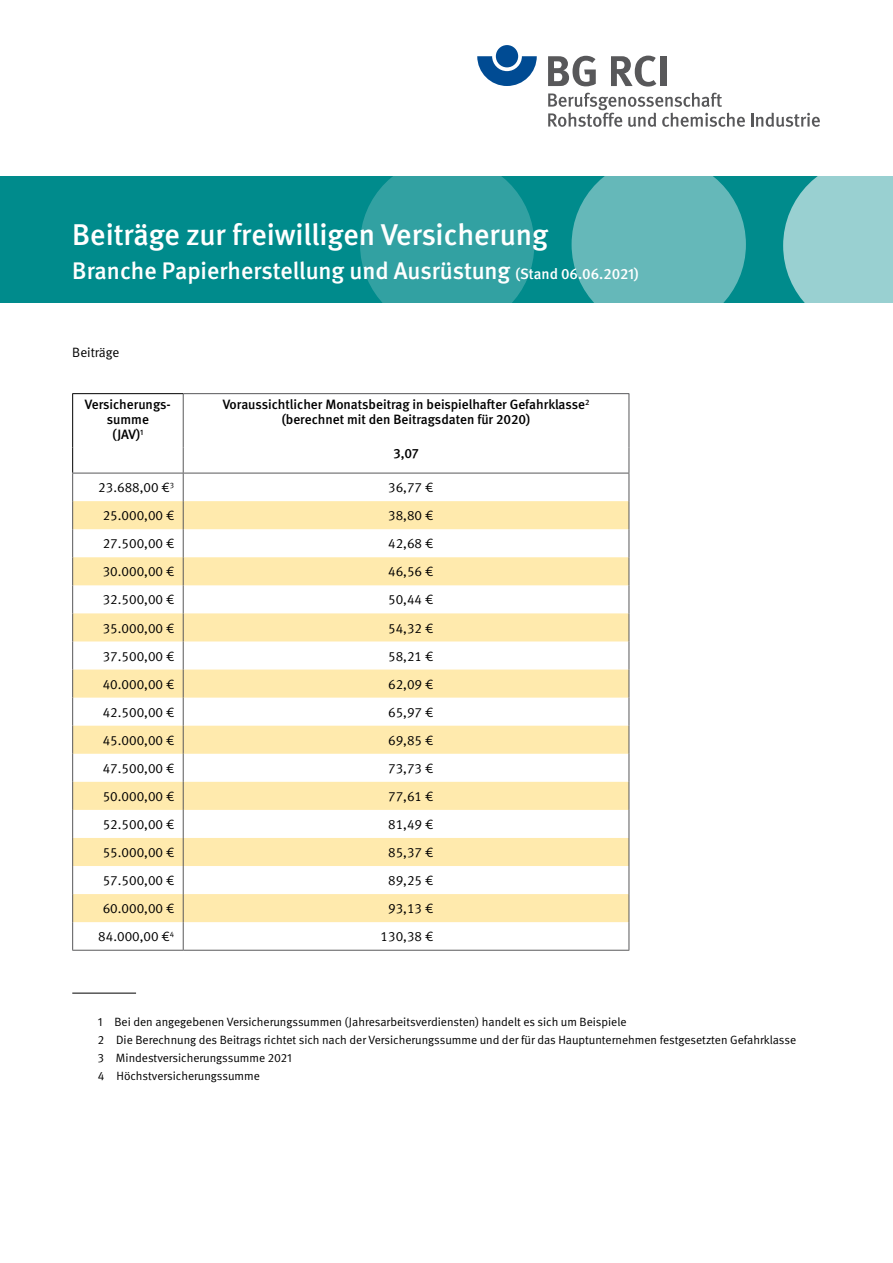
<style>
.page{position:relative;width:893px;height:1263px;background:#fff}
.page>*{position:absolute;margin:0;border:0;box-sizing:border-box;transform-origin:0 0}
.t1{font:500 30px "DGUV Meta";letter-spacing:-.005em;color:#fff}
.t2{font:500 24px "DGUV Meta";color:#fff}
.t3{font:13.5px "DGUV Meta";color:#000}
.t4{font:500 13.5px/15px "DGUV Meta";color:#000;text-align:center}
.t5{font:12px/18px "DGUV Meta";color:#000}
.s1{font-size:15px}
</style>
<div class="page">
<svg style="left:477px;top:56px;width:60px;height:30px"></svg>
<div style="left:496px;top:45px;width:22px;height:22px;background:#004b93;border-radius:50%"></div>
<svg style="left:548px;top:56px;width:48px;height:30px"></svg>
<svg style="left:611px;top:56px;width:45px;height:31px"></svg>
<div style="left:660px;top:56px;width:6px;height:30px;background:#58585a"></div>
<svg style="left:548px;top:93px;width:197px;height:34px"></svg>
<svg style="left:751px;top:113px;width:69px;height:14px"></svg>
<div style="left:0;top:176px;width:893px;height:127px;background:#008b8c"></div>
<svg style="left:572px;top:157px;width:174px;height:175px;fill:#65b8b9"></svg>
<svg style="left:360px;top:157px;width:174px;height:175px;fill:#32a1a2"></svg>
<svg style="left:783px;top:176px;width:110px;height:127px;background:#8ccacb"></svg>
<svg style="left:73px;top:501px;width:556px;height:421px;fill:#ffeaad"></svg>
<hr style="left:72px;top:394px;width:1px;height:54px;background:#000">
<hr style="left:629px;top:394px;width:1px;height:54px;background:#58585a">
<svg style="left:72px;top:448px;width:1px;height:502px"></svg>
<hr style="left:183px;top:394px;width:1px;height:54px;background:#58585a">
<svg style="left:183px;top:448px;width:1px;height:502px"></svg>
<hr style="left:72px;top:473px;width:111px;height:1px;background:#58585a">
<hr style="left:183px;top:473px;width:446px;height:1px;background:#58585a">
<hr style="left:72px;top:950px;width:111px;height:1px;background:#58585a">
<hr style="left:183px;top:950px;width:446px;height:1px;background:#58585a">
<hr style="left:72px;top:393px;width:111px;height:1px;background:#000">
<hr style="left:183px;top:393px;width:446px;height:1px;background:#58585a">
<svg style="left:629px;top:448px;width:1px;height:502px"></svg>
<hr style="left:72px;top:993px;width:64px;height:1px;background:#000">
<h1 class="t1" style="left:72px;top:217px;width:477px">Beiträge zur freiwilligen Versicherung</h1>
<h2 class="t2" style="left:72px;top:257px;width:568px">Branche Papierherstellung und Ausrüstung <span class="s1">(Stand 06.06.2021)</span></h2>
<p class="t3" style="left:72px;top:345px;width:49px">Beiträge</p>
<p class="t4" style="left:85px;top:398px;width:87px">Versicherungs&shy;summe<br>(JAV)<sup>1</sup></p>
<p class="t4" style="left:223px;top:398px;width:368px">Voraussichtlicher Monatsbeitrag in beispielhafter Gefahrklasse<sup>2 </sup>(berechnet mit den Beitragsdaten für 2020)</p>
<p class="t4" style="left:393px;top:446px;width:27px">3,07</p>
<p class="t3" style="left:98px;top:480px;width:77px">23.688,00 €<sup>3</sup></p>
<p class="t3" style="left:388px;top:480px;width:47px">36,77 €</p>
<p class="t3" style="left:103px;top:508px;width:73px">25.000,00 €</p>
<p class="t3" style="left:388px;top:508px;width:47px">38,80 €</p>
<p class="t3" style="left:103px;top:536px;width:73px">27.500,00 €</p>
<p class="t3" style="left:388px;top:536px;width:47px">42,68 €</p>
<p class="t3" style="left:103px;top:564px;width:73px">30.000,00 €</p>
<p class="t3" style="left:388px;top:564px;width:47px">46,56 €</p>
<p class="t3" style="left:103px;top:592px;width:73px">32.500,00 €</p>
<p class="t3" style="left:388px;top:592px;width:47px">50,44 €</p>
<p class="t3" style="left:103px;top:620px;width:73px">35.000,00 €</p>
<p class="t3" style="left:388px;top:620px;width:47px">54,32 €</p>
<p class="t3" style="left:103px;top:648px;width:73px">37.500,00 €</p>
<p class="t3" style="left:388px;top:648px;width:47px">58,21 €</p>
<p class="t3" style="left:103px;top:676px;width:73px">40.000,00 €</p>
<p class="t3" style="left:388px;top:676px;width:47px">62,09 €</p>
<p class="t3" style="left:103px;top:704px;width:73px">42.500,00 €</p>
<p class="t3" style="left:388px;top:704px;width:47px">65,97 €</p>
<p class="t3" style="left:103px;top:732px;width:73px">45.000,00 €</p>
<p class="t3" style="left:388px;top:732px;width:47px">69,85 €</p>
<p class="t3" style="left:103px;top:760px;width:73px">47.500,00 €</p>
<p class="t3" style="left:388px;top:760px;width:47px">73,73 €</p>
<p class="t3" style="left:103px;top:788px;width:73px">50.000,00 €</p>
<p class="t3" style="left:388px;top:788px;width:47px">77,61 €</p>
<p class="t3" style="left:103px;top:816px;width:73px">52.500,00 €</p>
<p class="t3" style="left:388px;top:816px;width:47px">81,49 €</p>
<p class="t3" style="left:103px;top:844px;width:73px">55.000,00 €</p>
<p class="t3" style="left:388px;top:844px;width:47px">85,37 €</p>
<p class="t3" style="left:103px;top:873px;width:73px">57.500,00 €</p>
<p class="t3" style="left:388px;top:873px;width:47px">89,25 €</p>
<p class="t3" style="left:103px;top:901px;width:73px">60.000,00 €</p>
<p class="t3" style="left:388px;top:901px;width:47px">93,13 €</p>
<p class="t3" style="left:98px;top:929px;width:77px">84.000,00 €<sup>4</sup></p>
<p class="t3" style="left:381px;top:929px;width:54px">130,38 €</p>
<p class="t5" style="left:98px;top:1013px;width:700px">1 Bei den angegebenen Versicherungssummen (Jahresarbeitsverdiensten) handelt es sich um Beispiele<br>2 Die Berechnung des Beitrags richtet sich nach der Versicherungssumme und der für das Hauptunternehmen festgesetzten Gefahrklasse 3 Mindestversicherungssumme 2021<br>4 Höchstversicherungssumme</p>
</div>
